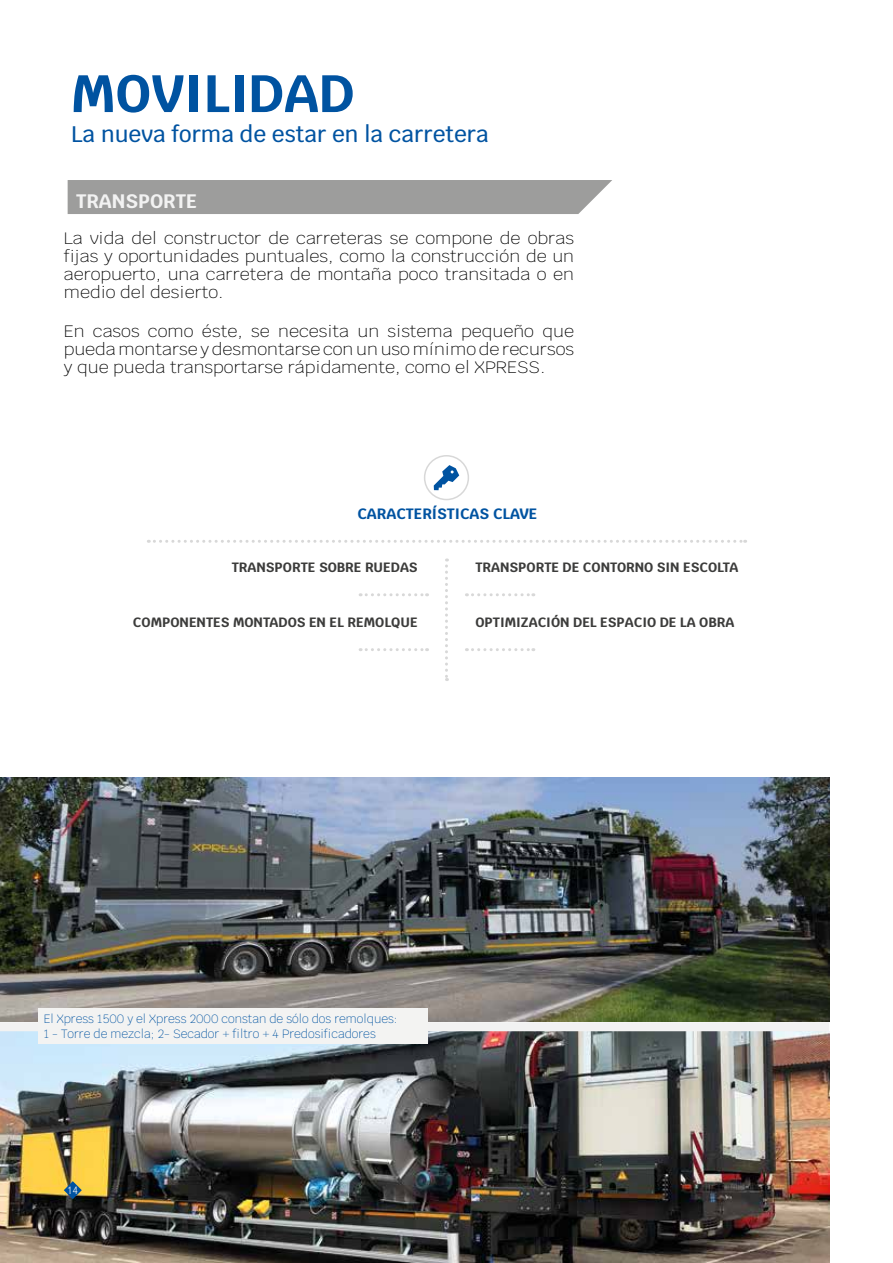
<style>
.page{position:relative;width:893px;height:1263px;background:#fff}
.page>*{position:absolute;margin:0;border:0;box-sizing:border-box;transform-origin:0 0}
.t1{font:700 52.5px "Krub";color:#0053a1}
.t2{font:500 22.5px "Krub";color:#0053a1}
.t3{font:700 19.5px "Krub";color:#f2f2f2}
.t4{font:200 16.5px/18px "Krub";color:#000;text-align:justify;scale:1.08 1}
.t5{font:700 15px "Krub";color:#0053a1}
.t6{font:700 13.5px "Krub";color:#3c3c3b}
.t7{font:200 12px/15px "Krub";color:#0053a1}
.t8{font:300 condensed 10.5px "Helvetica Neue LT Std";color:#fff}
</style>
<div class="page">
<div style="left:68px;top:180px;width:544px;height:34px;background:#9d9d9c"></div>
<div style="left:424px;top:455px;width:45px;height:45px;border:2px solid #d8d8d8;border-radius:50%"></div>
<svg style="left:434px;top:465px;width:25px;height:25px"></svg>
<svg style="left:148px;top:540px;width:598px;height:3px"></svg>
<svg style="left:360px;top:593px;width:68px;height:3px"></svg>
<svg style="left:360px;top:648px;width:68px;height:3px"></svg>
<svg style="left:466px;top:593px;width:68px;height:3px"></svg>
<svg style="left:466px;top:648px;width:68px;height:3px"></svg>
<svg style="left:445px;top:558px;width:3px;height:123px"></svg>
<img style="left:0;top:1031px;width:829px;height:232px">
<hr style="left:892px;top:779px;width:1px;height:243px;background:#3c3c3b">
<div style="left:0;top:1022px;width:829px;height:9px;background:#f2f2f2"></div>
<img style="left:0;top:777px;width:830px;height:244px">
<svg style="left:64px;top:1181px;width:18px;height:18px"></svg>
<div style="left:38px;top:1009px;width:390px;height:35px;background:#f3f3f2"></div>
<h1 class="t1" style="left:71px;top:63px;width:285px">MOVILIDAD</h1>
<h2 class="t2" style="left:71px;top:121px;width:419px">La nueva forma de estar en la carretera</h2>
<p class="t3" style="left:76px;top:189px;width:122px">TRANSPORTE</p>
<p class="t4" style="left:64px;top:229px;width:474px">La vida del constructor de carreteras se compone de obras fijas y oportunidades puntuales, como la construcción de un aeropuerto, una carretera de montaña poco transitada o en medio del desierto.</p>
<p class="t4" style="left:64px;top:323px;width:474px">En casos como éste, se necesita un sistema pequeño que pueda montarse y desmontarse con un uso mínimo de recursos y que pueda transportarse rápidamente, como el XPRESS.</p>
<p class="t5" style="left:357px;top:505px;width:181px">CARACTERÍSTICAS CLAVE</p>
<p class="t6" style="left:232px;top:559px;width:187px">TRANSPORTE SOBRE RUEDAS</p>
<p class="t6" style="left:133px;top:614px;width:286px">COMPONENTES MONTADOS EN EL REMOLQUE</p>
<p class="t6" style="left:475px;top:559px;width:264px">TRANSPORTE DE CONTORNO SIN ESCOLTA</p>
<p class="t6" style="left:475px;top:614px;width:261px">OPTIMIZACIÓN DEL ESPACIO DE LA OBRA</p>
<p class="t7" style="left:44px;top:1011px;width:356px">El Xpress 1500 y el Xpress 2000 constan de sólo dos remolques:<br>1 - Torre de mezcla; 2- Secador + filtro + 4 Predosificadores</p>
<p class="t8" style="left:68px;top:1184px;width:12px">14</p>
</div>
